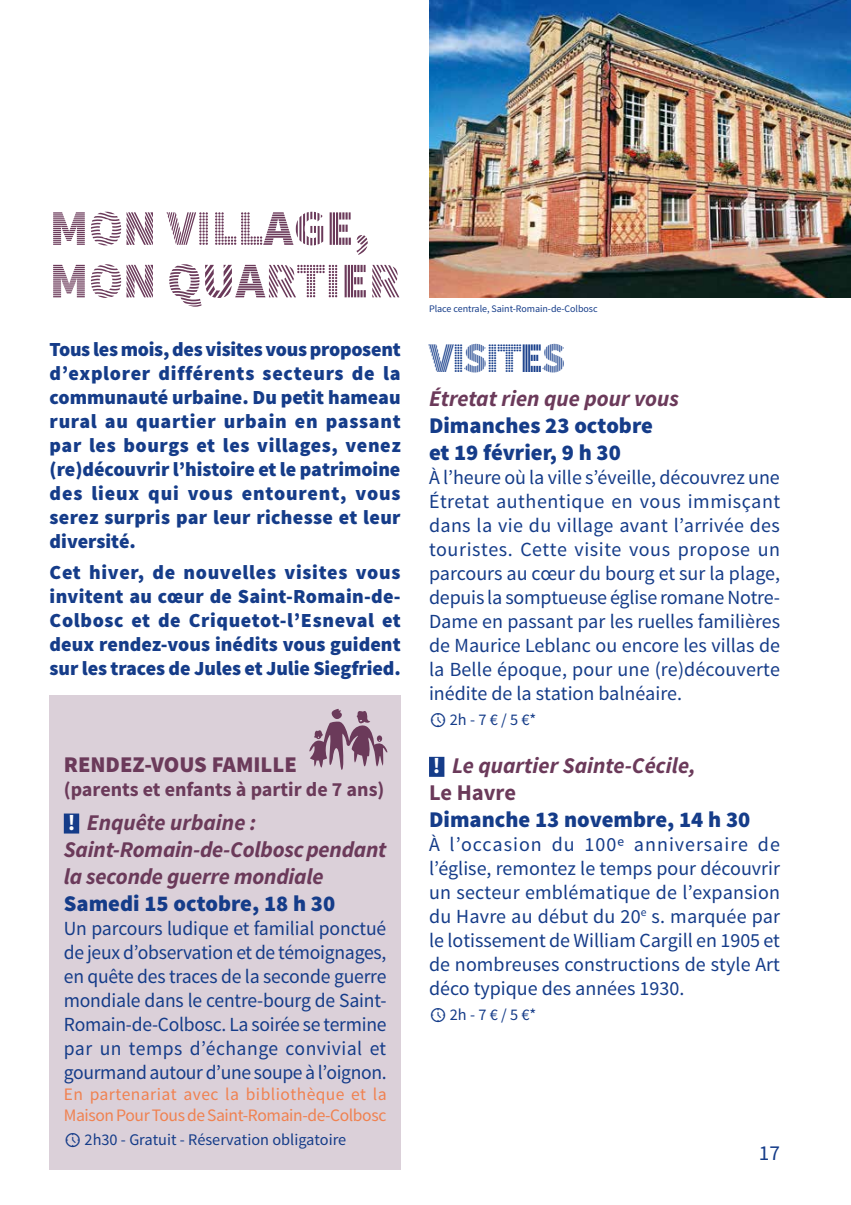
<style>
.page{position:relative;width:851px;height:1205px;background:#fff}
.page>*{position:absolute;margin:0;border:0;box-sizing:border-box;transform-origin:0 0}
.t1{font:50px/52.5px "Source Sans Pro DISPLAY";color:#6b3a5a}
.t2{font:42.5px "Source Sans Pro DISPLAY";letter-spacing:-.04em;color:#153c89}
.t3{font:italic 700 22.5px/27px "Source Sans Pro";letter-spacing:-.01em;color:#6b3a5a}
.t4{font:900 22.5px/27px "Source Sans Pro";color:#153c89}
.t5{font:900 22.5px "Source Sans Pro";color:#6b3a5a}
.t6{font:21.25px "Source Sans Pro";color:#153c89}
.t7{font:20px/24px "Source Sans Pro";color:#153c89;text-align:justify}
.t8{font:900 20px/24px "Source Sans Pro";color:#153c89;text-align:justify}
.t9{font:700 20px "Source Sans Pro";color:#6b3a5a}
.t10{font:17.5px/21px "Source Sans Pro";letter-spacing:-.005em;color:#f08150}
.t11{font:16.25px "Source Sans Pro";color:#153c89}
.t12{font:10px "Source Sans Pro";letter-spacing:-.005em;color:#153c89}
.s1{font-style:normal;color:#fff}
.s2{font-style:normal}
</style>
<div class="page">
<div style="left:50px;top:694px;width:350px;height:475px;background:#dbd0d9"></div>
<img style="left:429px;top:0;width:421px;height:298px">
<div style="left:64px;top:813px;width:15px;height:20px;background:#153c89"></div>
<div style="left:429px;top:757px;width:15px;height:20px;background:#153c89"></div>
<svg style="left:309px;top:708px;width:79px;height:62px"></svg>
<h1 class="t1" style="left:50px;top:203px;width:352px">MON VILLAGE,<br>MON QUARTIER</h1>
<p class="t8" style="left:50px;top:338px;width:353px">Tous les mois, des visites vous proposent d’explorer différents secteurs de la communauté urbaine. Du petit hameau rural au quartier urbain en passant par les bourgs et les villages, venez (re)découvrir l’histoire et le patrimoine des lieux qui vous entourent, vous serez surpris par leur richesse et leur diversité.</p>
<p class="t8" style="left:50px;top:561px;width:352px">Cet hiver, de nouvelles visites vous invitent au cœur de Saint-Romain-de-Colbosc et de Criquetot-l’Esneval et deux rendez-vous inédits vous guident sur les traces de Jules et Julie Siegfried.</p>
<p class="t5" style="left:64px;top:749px;width:235px">RENDEZ-VOUS FAMILLE</p>
<p class="t9" style="left:64px;top:776px;width:322px">(parents et enfants à partir de 7 ans)</p>
<p class="t3" style="left:64px;top:809px;width:324px"><span class="s1">!</span> Enquête urbaine :<br>Saint-Romain-de-Colbosc pendant la seconde guerre mondiale</p>
<p class="t4" style="left:64px;top:891px;width:273px">Samedi 15 octobre, 18 h 30</p>
<p class="t7" style="left:64px;top:916px;width:324px">Un parcours ludique et familial ponctué de jeux d’observation et de témoignages, en quête des traces de la seconde guerre mondiale dans le centre-bourg de Saint-Romain-de-Colbosc. La soirée se termine par un temps d’échange convivial et gourmand autour d’une soupe à l’oignon.</p>
<p class="t10" style="left:64px;top:1084px;width:324px">En partenariat avec la bibliothèque et la<br>Maison Pour Tous de Saint-Romain-de-Colbosc</p>
<p class="t11" style="left:85px;top:1130px;width:263px">2h30 - Gratuit - Réservation obligatoire</p>
<p class="t12" style="left:429px;top:303px;width:170px">Place centrale, Saint-Romain-de-Colbosc</p>
<h2 class="t2" style="left:429px;top:336px;width:138px">VISITES</h2>
<p class="t3" style="left:429px;top:385px;width:251px">Étretat rien que pour vous</p>
<p class="t4" style="left:429px;top:413px;width:225px">Dimanches 23 octobre et 19 février, 9 h 30</p>
<p class="t7" style="left:429px;top:466px;width:352px">À l’heure où la ville s’éveille, découvrez une Étretat authentique en vous immisçant dans la vie du village avant l’arrivée des touristes. Cette visite vous propose un parcours au cœur du bourg et sur la plage, depuis la somptueuse église romane Notre-Dame en passant par les ruelles familières de Maurice Leblanc ou encore les villas de la Belle époque, pour une (re)découverte inédite de la station balnéaire.</p>
<p class="t11" style="left:450px;top:709px;width:88px">2h - 7 € / 5 €*</p>
<p class="t3" style="left:429px;top:752px;width:268px"><span class="s1">!</span> Le quartier Sainte-Cécile,<br><span class="s2">Le Havre</span></p>
<p class="t4" style="left:429px;top:807px;width:323px">Dimanche 13 novembre, 14 h 30</p>
<p class="t7" style="left:429px;top:833px;width:352px">À l’occasion du 100ᵉ anniversaire de l’église, remontez le temps pour découvrir un secteur emblématique de l’expansion du Havre au début du 20<sup>e</sup> s. marquée par le lotissement de William Cargill en 1905 et de nombreuses constructions de style Art déco typique des années 1930.</p>
<p class="t11" style="left:450px;top:1004px;width:88px">2h - 7 € / 5 €*</p>
<p class="t6" style="left:758px;top:1140px;width:23px">17</p>
</div>
